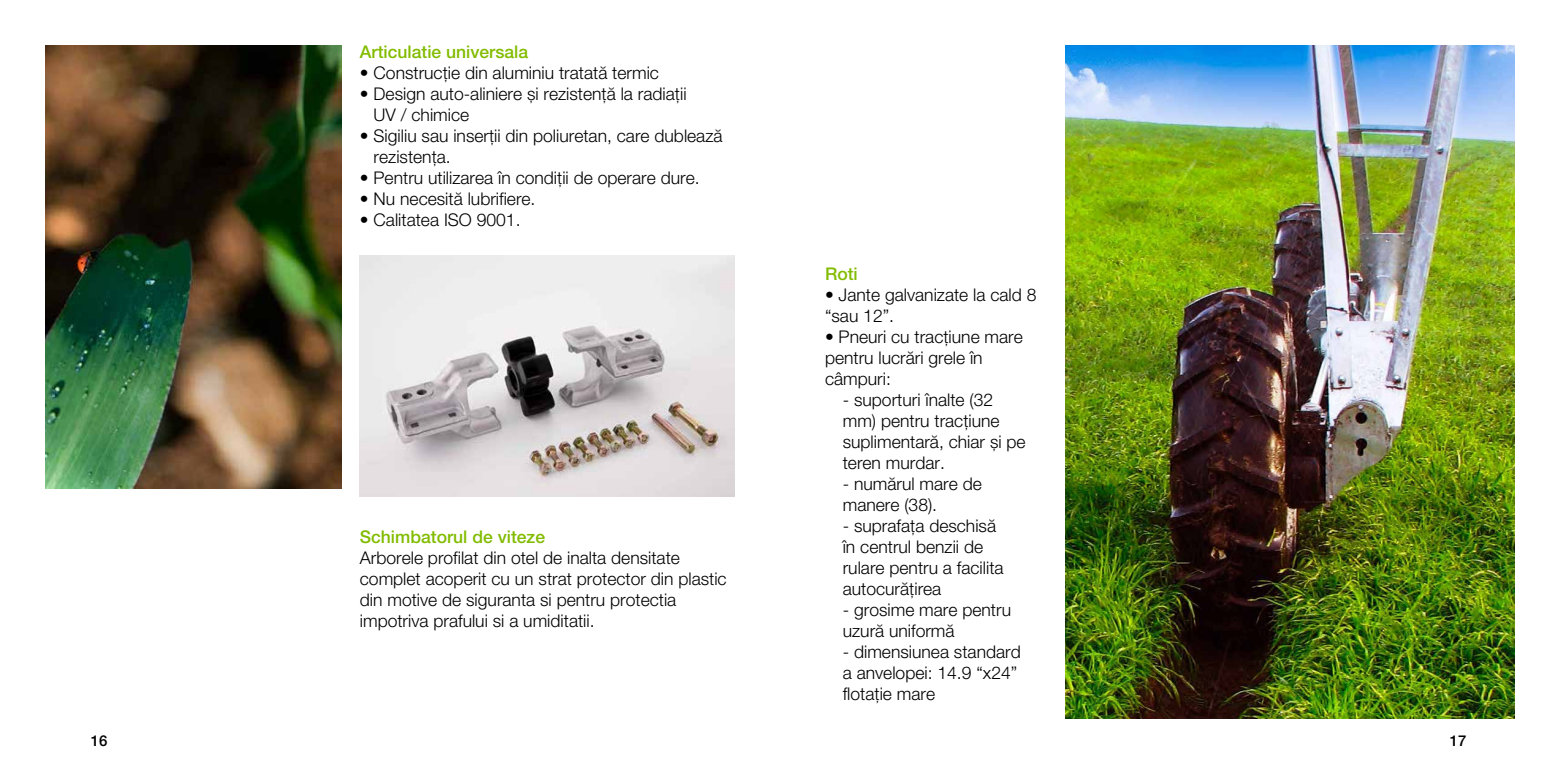
<style>
.page{position:relative;width:1560px;height:780px;background:#fff}
.page>*{position:absolute;margin:0;border:0;box-sizing:border-box;transform-origin:0 0}
.t1{font:300 17.5px/21px "Helvetica U";color:#000}
.t2{font:500 17.5px "Helvetica U";color:#82bc00}
.t3{font:500 15px "Helvetica U";color:#000}
</style>
<div class="page">
<img style="left:45px;top:45px;width:296px;height:444px">
<img style="left:360px;top:255px;width:375px;height:242px">
<img style="left:1065px;top:45px;width:449px;height:673px">
<p class="t2" style="left:360px;top:41px;width:170px">Articulatie universala</p>
<p class="t1" style="left:360px;top:61px;width:300px">• Construcție din aluminiu tratată termic</p>
<p class="t1" style="left:373px;top:82px;width:314px;text-indent:-14px">• Design auto-aliniere și rezistență la radiații<br>UV / chimice</p>
<p class="t1" style="left:373px;top:124px;width:350px;text-indent:-14px">• Sigiliu sau inserții din poliuretan, care dublează rezistența.</p>
<p class="t1" style="left:360px;top:166px;width:341px">• Pentru utilizarea în condiții de operare dure.</p>
<p class="t1" style="left:360px;top:187px;width:177px">• Nu necesită lubrifiere.</p>
<p class="t1" style="left:360px;top:208px;width:162px">• Calitatea ISO 9001.</p>
<p class="t2" style="left:360px;top:526px;width:187px">Schimbatorul de viteze</p>
<p class="t1" style="left:360px;top:547px;width:368px">Arborele profilat din otel de inalta densitate complet acoperit cu un strat protector din plastic din motive de siguranta si pentru protectia impotriva prafului si a umiditatii.</p>
<p class="t2" style="left:825px;top:263px;width:34px">Roti</p>
<p class="t1" style="left:825px;top:283px;width:213px">• Jante galvanizate la cald 8 “sau 12”.</p>
<p class="t1" style="left:825px;top:325px;width:199px">• Pneuri cu tracțiune mare pentru lucrări grele în câmpuri:</p>
<p class="t1" style="left:842px;top:388px;width:184px">- suporturi înalte (32 mm) pentru tracțiune suplimentară, chiar și pe teren murdar.</p>
<p class="t1" style="left:842px;top:472px;width:141px">- numărul mare de manere (38).</p>
<p class="t1" style="left:842px;top:514px;width:162px">- suprafața deschisă în centrul benzii de rulare pentru a facilita autocurățirea</p>
<p class="t1" style="left:842px;top:598px;width:170px">- grosime mare pentru uzură uniformă</p>
<p class="t1" style="left:842px;top:640px;width:179px">- dimensiunea standard a anvelopei: 14.9 “x24” flotație mare</p>
<p class="t3" style="left:91px;top:731px;width:18px">16</p>
<p class="t3" style="left:1449px;top:731px;width:18px">17</p>
</div>
